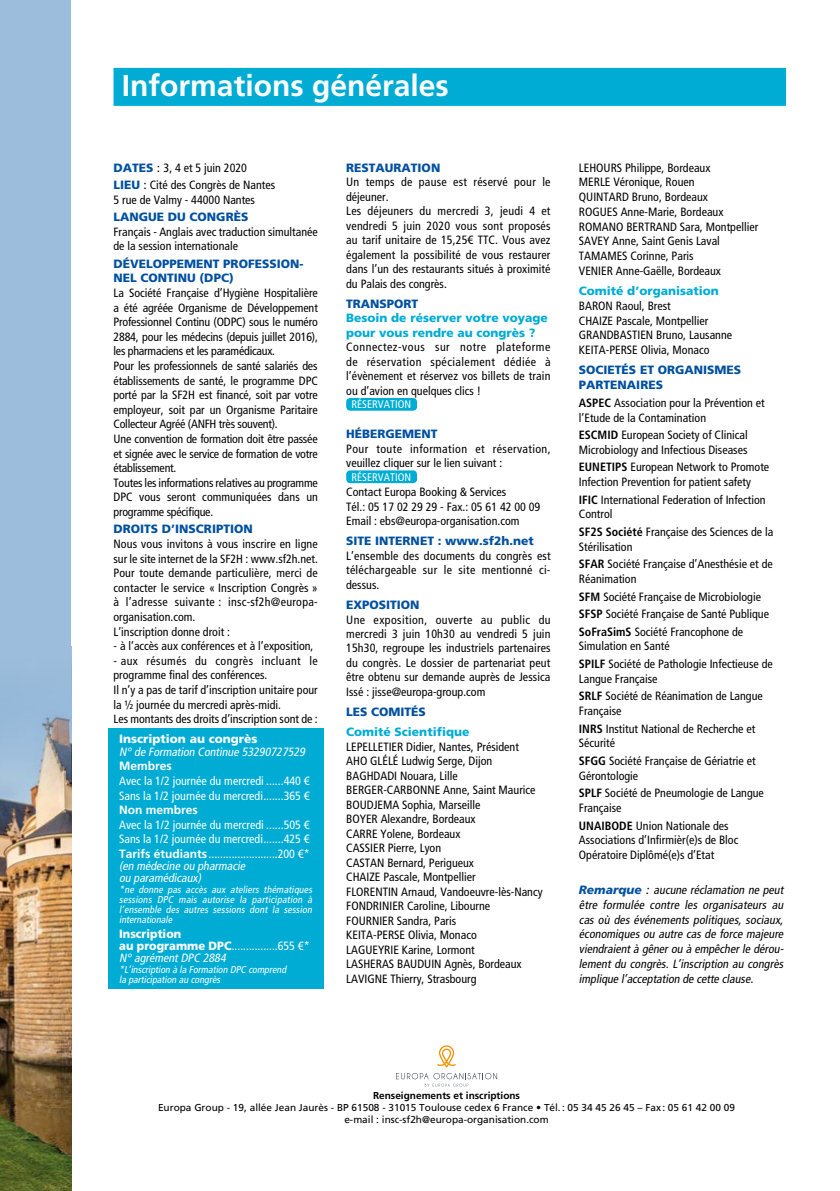
<style>
.page{position:relative;width:840px;height:1191px;background:#fff}
.page>*{position:absolute;margin:0;border:0;box-sizing:border-box;transform-origin:0 0}
.t1{font:700 30px "Frutiger LT Std";color:#fff}
.t2{font:condensed 12px/14.4px "Frutiger LT Std";color:#000}
.t3{font:italic condensed 12px/14.8px "Frutiger LT Std";color:#000;text-align:justify}
.t4{font:condensed 12px/14.6px "Frutiger LT Std";color:#fff}
.t5{font:900 12px/14.6px "Frutiger LT Std";color:#0050a0}
.t6{font:900 12px/14.4px "Frutiger LT Std";color:#00acd4}
.t7{font:italic condensed 12px/12.2px "Frutiger LT Std";color:#fff}
.t8{font:condensed 12px/14.4px "Frutiger LT Std";letter-spacing:.03em;color:#000}
.t9{font:900 12px/12.2px "Frutiger LT Std";color:#fff;scale:.93 1}
.t10{font:900 12px "Frutiger LT Std";color:#fff}
.t11{font:700 12px "Frutiger LT Std";color:#fff}
.t12{font:condensed 11px "Frutiger LT Std";color:#fff}
.t13{font:italic condensed 10px/10.2px "Frutiger LT Std";color:#fff;text-align:justify}
.t14{font:10px/11.8px "Frutiger LT Std";color:#000;text-align:center}
.t15{font:700 10px "Frutiger LT Std";color:#000}
.s1{font-weight:900;font-stretch:normal;color:#0050a0}
.s2{font-stretch:normal}
.s3{font-weight:700;font-stretch:normal}
.s4{font-weight:400;font-stretch:condensed}
.s5{font-weight:400;font-style:italic;font-stretch:condensed}
.s6{font-weight:700}
</style>
<div class="page">
<img style="left:0;top:828px;width:71px;height:363px">
<div style="left:0;top:0;width:71px;height:828px;background:#9cbddb"></div>
<div style="left:108px;top:727px;width:215px;height:261px;background:#00acd4"></div>
<div style="left:346px;top:398px;width:71px;height:13px;background:#00acd4;border-radius:4px"></div>
<div style="left:346px;top:470px;width:71px;height:13px;background:#00acd4;border-radius:4px"></div>
<svg style="left:396px;top:1045px;width:101px;height:41px"></svg>
<div style="left:113px;top:68px;width:672px;height:38px;background:#00acd4"></div>
<h1 class="t1" style="left:122px;top:68px;width:328px">Informations générales</h1>
<p class="t2" style="left:113px;top:159px;width:163px;line-height:17.4px"><span class="s1">DATES</span> <span class="s2">:</span> 3, 4 et 5 juin 2020<br><span class="s1">LIEU</span> <span class="s2">:</span> Cité des Congrès de Nantes</p>
<p class="t2" style="left:113px;top:192px;width:143px">5 rue de Valmy - 44000 Nantes</p>
<p class="t5" style="left:113px;top:210px;width:136px">LANGUE DU CONGRÈS</p>
<p class="t2" style="left:113px;top:224px;width:206px">Français - Anglais avec traduction simultanée de la session internationale</p>
<p class="t5" style="left:113px;top:256px;width:191px">DÉVELOPPEMENT PROFESSION-<br>NEL CONTINU (DPC)</p>
<p class="t2" style="left:113px;top:286px;width:206px">La Société Française d’Hygiène Hospitalière a été agréée Organisme de Développement Professionnel Continu (ODPC) sous le numéro 2884, pour les médecins (depuis juillet 2016), les pharmaciens et les paramédicaux.<br>Pour les professionnels de santé salariés des établissements de santé, le programme DPC porté par la SF2H est financé, soit par votre employeur, soit par un Organisme Paritaire Collecteur Agréé (ANFH très souvent).<br>Une convention de formation doit être passée et signée avec le service de formation de votre établissement.<br>Toutes les informations relatives au programme DPC vous seront communiquées dans un programme spécifique.</p>
<p class="t5" style="left:113px;top:522px;width:141px">DROITS D’INSCRIPTION</p>
<p class="t2" style="left:113px;top:536px;width:206px">Nous vous invitons à vous inscrire en ligne sur le site internet de la SF2H : www.sf2h.net.<br>Pour toute demande particulière, merci de contacter le service « Inscription Congrès » à l’adresse suivante : insc-sf2h@europa&shy;organisation.com.<br>L’inscription donne droit :</p>
<p class="t2" style="left:113px;top:639px;width:201px">- à l’accès aux conférences et à l’exposition,</p>
<p class="t2" style="left:113px;top:653px;width:206px">- aux résumés du congrès incluant le programme final des conférences.<br>Il n’y a pas de tarif d’inscription unitaire pour la ½ journée du mercredi après-midi.<br>Les montants des droits d’inscription sont de :</p>
<p class="t10" style="left:119px;top:732px;width:140px">Inscription au congrès</p>
<p class="t7" style="left:119px;top:745px;width:190px">N° de Formation Continue 53290727529</p>
<p class="t11" style="left:119px;top:759px;width:54px">Membres</p>
<p class="t4" style="left:119px;top:773px;width:192px">Avec la 1/2 journée du mercredi ......440 €<br>Sans la 1/2 journée du mercredi.......365 €</p>
<p class="t11" style="left:119px;top:803px;width:80px">Non membres</p>
<p class="t4" style="left:119px;top:817px;width:192px;text-align:justify">Avec la 1/2 journée du mercredi ......505 € Sans la 1/2 journée du mercredi.......425 € <span class="s3">Tarifs étudiants</span> ........................200 €*</p>
<p class="t7" style="left:119px;top:860px;width:130px">(en médecine ou pharmacie ou paramédicaux)</p>
<p class="t13" style="left:119px;top:884px;width:196px">*ne donne pas accès aux ateliers thématiques sessions DPC mais autorise la participation à l’ensemble des autres sessions dont la session internationale</p>
<p class="t9" style="left:119px;top:927px;width:206px">Inscription<br>au programme DPC<span class="s4">................655 €*<br></span><span class="s5">N° agrémentDPC 2884</span></p>
<p class="t13" style="left:119px;top:964px;width:170px">*L’inscription à la Formation DPC comprend la participation au congrès</p>
<p class="t5" style="left:346px;top:160px;width:96px">RESTAURATION</p>
<p class="t2" style="left:346px;top:175px;width:206px">Un temps de pause est réservé pour le déjeuner.<br>Les déjeuners du mercredi 3, jeudi 4 et vendredi 5 juin 2020 vous sont proposés au tarif unitaire de 15,25€ TTC. Vous avez également la possibilité de vous restaurer dans l’un des restaurants situés à proximité du Palais des congrès.</p>
<p class="t5" style="left:346px;top:296px;width:74px">TRANSPORT</p>
<p class="t6" style="left:346px;top:311px;width:203px">Besoin de réserver votre voyage pour vous rendre au congrès ?</p>
<p class="t2" style="left:346px;top:340px;width:206px;text-align:justify">Connectez-vous sur notre plateforme de réservation spécialement dédiée à l’évènement et réservez vos billets de train ou d’avion en quelques clics !</p>
<p class="t12" style="left:351px;top:398px;width:61px">RÉSERVATION</p>
<p class="t5" style="left:346px;top:427px;width:93px">HÉBERGEMENT</p>
<p class="t8" style="left:346px;top:441px;width:206px">Pour toute information et réservation, veuillez cliquer sur le lien suivant :</p>
<p class="t12" style="left:351px;top:471px;width:61px">RÉSERVATION</p>
<p class="t2" style="left:346px;top:485px;width:195px">Contact Europa Booking &amp; Services<br>Tél.: 05 17 02 29 29 - Fax.: 05 61 42 00 09<br>Email : ebs@europa-organisation.com</p>
<p class="t5" style="left:346px;top:534px;width:189px">SITE INTERNET : www.sf2h.net</p>
<p class="t2" style="left:346px;top:548px;width:206px;text-align:justify">L’ensemble des documents du congrès est téléchargeable sur le site mentionné ci&shy;dessus.</p>
<p class="t5" style="left:346px;top:597px;width:75px">EXPOSITION</p>
<p class="t2" style="left:346px;top:612px;width:206px;text-align:justify">Une exposition, ouverte au public du mercredi 3 juin 10h30 au vendredi 5 juin 15h30, regroupe les industriels partenaires du congrès. Le dossier de partenariat peut être obtenu sur demande auprès de Jessica Issé : jisse@europa-group.com</p>
<p class="t5" style="left:346px;top:704px;width:81px">LES COMITÉS</p>
<p class="t6" style="left:346px;top:725px;width:125px">Comité Scientifique</p>
<p class="t2" style="left:346px;top:739px;width:198px">LEPELLETIER Didier, Nantes, Président<br>AHO GLÉLÉ Ludwig Serge, Dijon<br>BAGHDADI Nouara, Lille<br>BERGER-CARBONNE Anne, Saint Maurice<br>BOUDJEMA Sophia, Marseille<br>BOYER Alexandre, Bordeaux<br>CARRE Yolene, Bordeaux<br>CASSIER Pierre, Lyon<br>CASTAN Bernard, Perigueux<br>CHAIZE Pascale, Montpellier<br>FLORENTIN Arnaud, Vandoeuvre-lès-Nancy<br>FONDRINIER Caroline, Libourne<br>FOURNIER Sandra, Paris<br>KEITA-PERSE Olivia, Monaco<br>LAGUEYRIE Karine, Lormont<br>LASHERAS BAUDUIN Agnès, Bordeaux<br>LAVIGNE Thierry, Strasbourg</p>
<p class="t2" style="left:578px;top:160px;width:181px">LEHOURS Philippe, Bordeaux<br>MERLE Véronique, Rouen<br>QUINTARD Bruno, Bordeaux<br>ROGUES Anne-Marie, Bordeaux<br>ROMANO BERTRAND Sara, Montpellier<br>SAVEY Anne, Saint Genis Laval<br>TAMAMES Corinne, Paris<br>VENIER Anne-Gaëlle, Bordeaux</p>
<p class="t6" style="left:578px;top:284px;width:141px">Comité d’organisation</p>
<p class="t2" style="left:578px;top:298px;width:155px">BARON Raoul, Brest<br>CHAIZE Pascale, Montpellier<br>GRANDBASTIEN Bruno, Lausanne<br>KEITA-PERSE Olivia, Monaco</p>
<p class="t5" style="left:578px;top:363px;width:164px">SOCIETÉS ET ORGANISMES<br>PARTENAIRES</p>
<p class="t2" style="left:578px;top:395px;width:187px"><span class="s6">ASPEC</span> Association pour la Prévention et l’Etude de la Contamination</p>
<p class="t2" style="left:578px;top:427px;width:170px"><span class="s6">ESCMID</span> European Society of Clinical<br>Microbiology and Infectious Diseases</p>
<p class="t2" style="left:578px;top:460px;width:192px"><span class="s6">EUNETIPS</span> European Network to Promote<br>Infection Prevention for patient safety</p>
<p class="t2" style="left:578px;top:492px;width:188px"><span class="s6">IFIC</span> International Federation of Infection<br>Control</p>
<p class="t2" style="left:578px;top:524px;width:196px"><span class="s6">SF2S Société</span> Française des Sciences de la<br>Stérilisation</p>
<p class="t2" style="left:578px;top:557px;width:195px"><span class="s6">SFAR</span> Société Française d’Anesthésie et de<br>Réanimation</p>
<p class="t2" style="left:578px;top:588px;width:191px;line-height:17.6px"><span class="s6">SFM</span> Société Française de Microbiologie<br><span class="s6">SFSP</span> Société Française de Santé Publique<br><span class="s6">SoFraSimS</span> Société Francophone de</p>
<p class="t2" style="left:578px;top:637px;width:195px;line-height:17.6px">Simulation en Santé<br><span class="s6">SPILF</span> Société de Pathologie Infectieuse de</p>
<p class="t2" style="left:578px;top:670px;width:185px;line-height:17.6px">Langue Française<br><span class="s6">SRLF</span> Société de Réanimation de Langue</p>
<p class="t2" style="left:578px;top:702px;width:178px;line-height:17.6px">Française<br><span class="s6">INRS</span> Institut National de Recherche et</p>
<p class="t2" style="left:578px;top:734px;width:178px;line-height:17.6px">Sécurité<br><span class="s6">SFGG</span> Société Française de Gériatrie et</p>
<p class="t2" style="left:578px;top:767px;width:186px;line-height:17.6px">Gérontologie<br><span class="s6">SPLF</span> Société de Pneumologie de Langue</p>
<p class="t2" style="left:578px;top:799px;width:151px;line-height:17.6px">Française<br><span class="s6">UNAIBODE</span> Union Nationale des</p>
<p class="t2" style="left:578px;top:833px;width:161px">Associations d’Infirmièr(e)s de Bloc<br>Opératoire Diplômé(e)s d’Etat</p>
<p class="t3" style="left:578px;top:882px;width:208px"><span class="s1">Re m a rqu e</span> <span class="s2">:</span> aucune réclamation ne peut être formulée contre les organisateurs au cas où des événements politiques, sociaux, économiques ou autre cas de force majeure viendraientà gênerou à empêcherle dérou&shy;lement du congrès. L’inscription au congrès implique l’acceptation de cette clause.</p>
<p class="t15" style="left:373px;top:1090px;width:148px">Renseignements et inscriptions</p>
<p class="t14" style="left:158px;top:1101px;width:578px">Europa Group - 19, allée Jean Jaurès - BP 61508 - 31015 Toulouse cedex 6 France • Tél.: 05 34 45 26 45 – Fax: 05 61 42 00 09 e-mail : insc-sf2h@europa-organisation.com</p>
</div>
